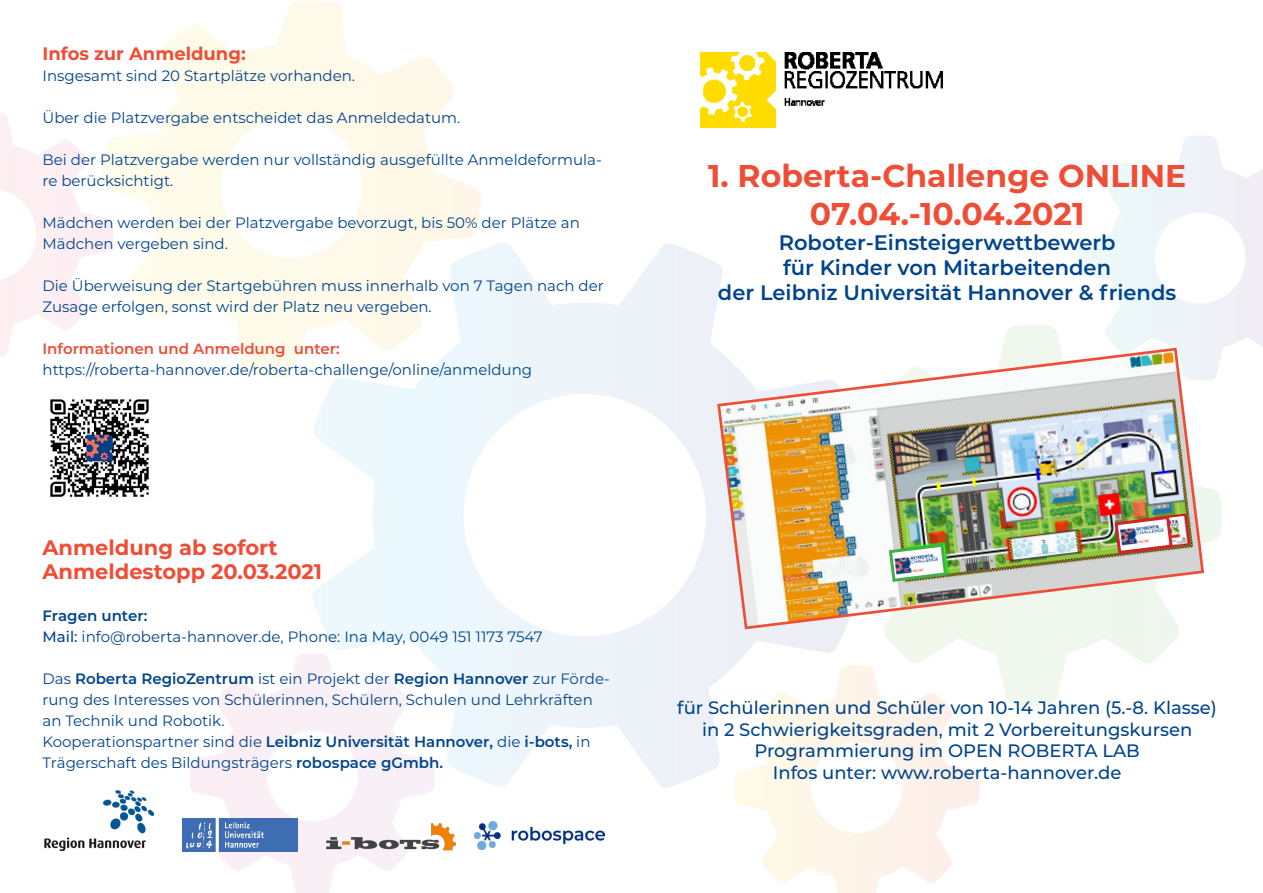
<style>
.page{position:relative;width:1263px;height:893px;background:#fff}
.page>*{position:absolute;margin:0;border:0;box-sizing:border-box;transform-origin:0 0}
.t1{font:700 31.5px "Montserrat";color:#ef4d35}
.t2{font:600 21px "Montserrat";color:#01448c}
.t3{font:700 21px "Montserrat";color:#ef4d35}
.t4{font:500 18px "Montserrat";color:#01448c}
.t5{font:700 18px "Montserrat";color:#ef4d35}
.t6{font:15px/21px "Montserrat";color:#01448c}
.t7{font:600 15px "Montserrat";color:#ef4d35}
.t8{font:600 15px "Montserrat";color:#01448c}
.s1{font-weight:500}
.s2{font-weight:600}
</style>
<div class="page">
<img style="left:0;top:2px;width:1263px;height:891px">
<img style="left:326px;top:823px;width:130px;height:28px">
<img style="left:183px;top:818px;width:114px;height:33px">
<img style="left:474px;top:821px;width:131px;height:29px">
<img style="left:700px;top:52px;width:242px;height:76px">
<img style="left:44px;top:790px;width:110px;height:60px">
<img style="left:716px;top:346px;width:489px;height:285px">
<svg style="left:887px;top:542px;width:62px;height:42px"></svg>
<img style="left:894px;top:553px;width:46px;height:3px">
<img style="left:894px;top:556px;width:47px;height:14px">
<img style="left:895px;top:564px;width:47px;height:11px">
<img style="left:896px;top:573px;width:46px;height:2px">
<img style="left:1113px;top:514px;width:61px;height:42px">
<img style="left:1120px;top:524px;width:46px;height:3px">
<img style="left:1120px;top:527px;width:47px;height:14px">
<img style="left:1121px;top:535px;width:46px;height:11px">
<img style="left:1122px;top:544px;width:45px;height:2px">
<img style="left:46px;top:395px;width:106px;height:106px">
<p class="t5" style="left:43px;top:41px;width:205px">Infos zur Anmeldung:</p>
<p class="t6" style="left:43px;top:65px;width:314px">Insgesamt sind 20 Startplätze vorhanden.</p>
<p class="t6" style="left:43px;top:107px;width:419px">Über die Platzvergabe entscheidet das Anmeldedatum.</p>
<p class="t6" style="left:43px;top:149px;width:561px">Bei der Platzvergabe werden nur vollständig ausgefüllte Anmeldeformula&shy;re berücksichtigt.</p>
<p class="t6" style="left:43px;top:212px;width:539px">Mädchen werden bei der Platzvergabe bevorzugt, bis 50% der Plätze an<br>Mädchen vergeben sind.</p>
<p class="t6" style="left:43px;top:275px;width:563px">Die Überweisung der Startgebühren muss innerhalb von 7 Tagen nach der<br>Zusage erfolgen, sonst wird der Platz neu vergeben.</p>
<p class="t7" style="left:43px;top:338px;width:299px">Informationen und Anmeldung unter:</p>
<p class="t6" style="left:43px;top:359px;width:491px">https://roberta-hannover.de/roberta-challenge/online/anmeldung</p>
<p class="t3" style="left:43px;top:532px;width:237px">Anmeldung ab sofort</p>
<p class="t3" style="left:43px;top:556px;width:281px">Anmeldestopp 20.03.2021</p>
<p class="t8" style="left:43px;top:605px;width:106px">Fragen unter:</p>
<p class="t6" style="left:43px;top:626px;width:502px"><span class="s1">Mail:</span> info@roberta-hannover.de, Phone: Ina May, 0049 151 1173 7547</p>
<p class="t6" style="left:43px;top:668px;width:569px">Das <span class="s2">Roberta RegioZentrum</span> ist ein Projekt der <span class="s2">Region Hannover</span> zur Förde&shy;rung des Interesses von Schülerinnen, Schülern, Schulen und Lehrkräften an Technik und Robotik.</p>
<p class="t6" style="left:43px;top:731px;width:549px">Kooperationspartner sind die <span class="s2">Leibniz Universität Hannover,</span> die <span class="s2">i-bots,</span> in<br>Trägerschaft des Bildungsträgers <span class="s2">robospace gGmbh.</span></p>
<p class="t1" style="left:708px;top:153px;width:480px">1. Roberta-Challenge ONLINE</p>
<p class="t1" style="left:810px;top:191px;width:276px">07.04.-10.04.2021</p>
<p class="t2" style="left:779px;top:228px;width:338px">Roboter-Einsteigerwettbewerb</p>
<p class="t2" style="left:783px;top:253px;width:329px">für Kinder von Mitarbeitenden</p>
<p class="t2" style="left:718px;top:278px;width:460px">der Leibniz Universität Hannover &amp; friends</p>
<p class="t4" style="left:677px;top:695px;width:541px">für Schülerinnen und Schüler von 10-14 Jahren (5.-8. Klasse)</p>
<p class="t4" style="left:702px;top:717px;width:492px">in 2 Schwierigkeitsgraden, mit 2 Vorbereitungskursen</p>
<p class="t4" style="left:754px;top:738px;width:387px">Programmierung im OPEN ROBERTA LAB</p>
<p class="t4" style="left:773px;top:760px;width:350px">Infos unter: www.roberta-hannover.de</p>
</div>
